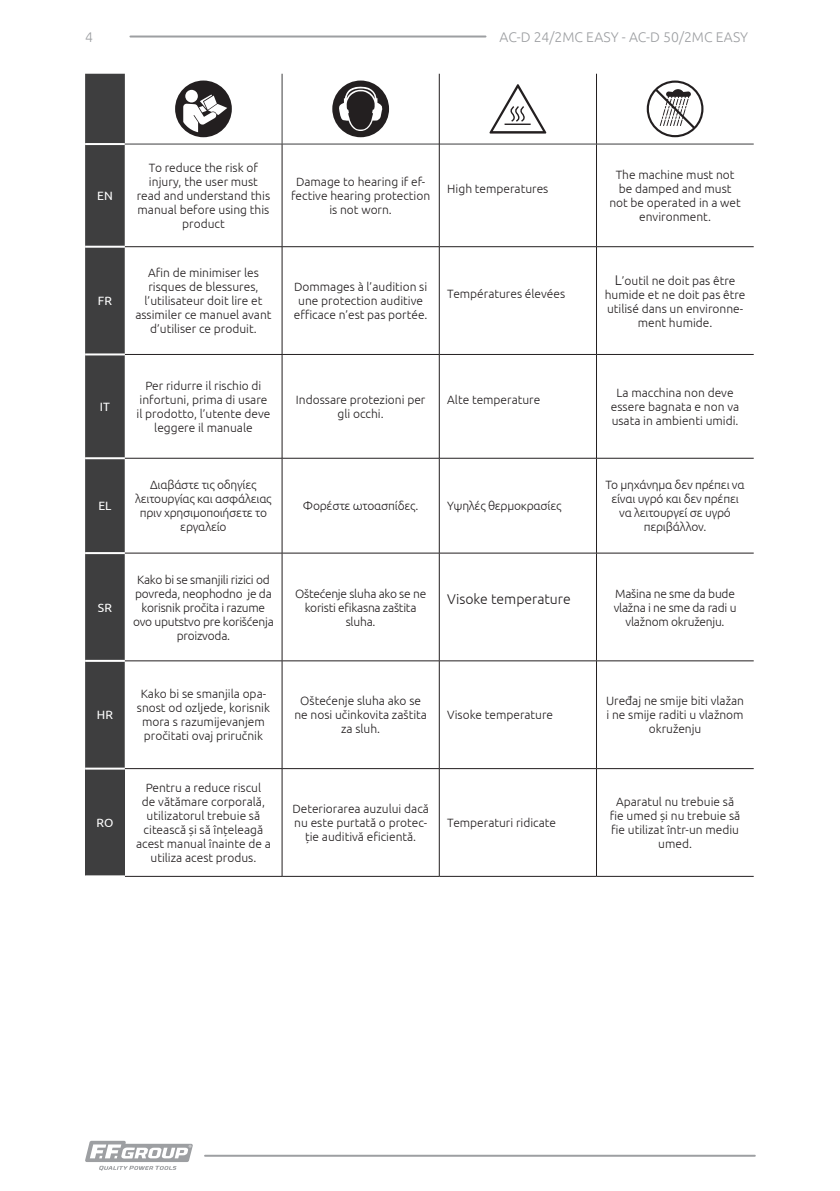
<style>
.page{position:relative;width:840px;height:1191px;background:#fff}
.page>*{position:absolute;margin:0;border:0;box-sizing:border-box;transform-origin:0 0}
.t1{font:300 14px "Ubuntu";color:#9d9fa2}
.t2{font:300 14px "Ubuntu";color:#231f20}
.t3{font:300 12px/14px "Ubuntu";color:#231f20;text-align:center}
.t4{font:300 12px/14px "Ubuntu";letter-spacing:-.02em;color:#231f20;text-align:center}
.t5{font:12px "Ubuntu";color:#fff}
.s1{font-size:14px}
</style>
<div class="page">
<hr style="left:205px;top:1154px;width:549px;height:2px;background:#9d9fa2">
<svg style="left:85px;top:1140px;width:108px;height:30px"></svg>
<div style="left:85px;top:74px;width:40px;height:693px;background:#3e3e3f"></div>
<svg style="left:125px;top:145px;width:628px;height:731px"></svg>
<div style="left:85px;top:768px;width:40px;height:108px;background:#3e3e3f"></div>
<hr style="left:125px;top:246px;width:157px;height:1px;background:#231f20">
<hr style="left:125px;top:354px;width:157px;height:1px;background:#231f20">
<hr style="left:125px;top:458px;width:157px;height:1px;background:#231f20">
<hr style="left:125px;top:553px;width:157px;height:1px;background:#231f20">
<hr style="left:125px;top:660px;width:157px;height:1px;background:#231f20">
<hr style="left:125px;top:768px;width:157px;height:1px;background:#231f20">
<hr style="left:125px;top:876px;width:157px;height:1px;background:#231f20">
<hr style="left:85px;top:246px;width:40px;height:2px;background:#fff">
<hr style="left:85px;top:353px;width:40px;height:2px;background:#fff">
<hr style="left:85px;top:457px;width:40px;height:2px;background:#fff">
<hr style="left:85px;top:552px;width:40px;height:2px;background:#fff">
<hr style="left:85px;top:660px;width:40px;height:2px;background:#fff">
<hr style="left:85px;top:767px;width:40px;height:2px;background:#fff">
<hr style="left:85px;top:875px;width:40px;height:2px;background:#fff">
<hr style="left:85px;top:143px;width:40px;height:2px;background:#fff">
<hr style="left:125px;top:144px;width:157px;height:1px;background:#3e3e3f">
<hr style="left:281px;top:74px;width:1px;height:70px;background:#3e3e3f">
<hr style="left:282px;top:144px;width:157px;height:1px;background:#3e3e3f">
<hr style="left:439px;top:144px;width:157px;height:1px;background:#3e3e3f">
<hr style="left:281px;top:144px;width:1px;height:102px;background:#231f20">
<hr style="left:282px;top:246px;width:157px;height:1px;background:#231f20">
<hr style="left:281px;top:247px;width:1px;height:107px;background:#231f20">
<hr style="left:439px;top:246px;width:157px;height:1px;background:#231f20">
<hr style="left:282px;top:354px;width:157px;height:1px;background:#231f20">
<hr style="left:281px;top:355px;width:1px;height:103px;background:#231f20">
<hr style="left:439px;top:354px;width:157px;height:1px;background:#231f20">
<hr style="left:282px;top:458px;width:157px;height:1px;background:#231f20">
<hr style="left:281px;top:458px;width:1px;height:95px;background:#231f20">
<hr style="left:439px;top:458px;width:157px;height:1px;background:#231f20">
<hr style="left:282px;top:553px;width:157px;height:1px;background:#231f20">
<hr style="left:281px;top:553px;width:1px;height:107px;background:#231f20">
<hr style="left:439px;top:553px;width:157px;height:1px;background:#231f20">
<hr style="left:282px;top:660px;width:157px;height:1px;background:#231f20">
<hr style="left:281px;top:661px;width:1px;height:107px;background:#231f20">
<hr style="left:439px;top:660px;width:157px;height:1px;background:#231f20">
<hr style="left:282px;top:768px;width:157px;height:1px;background:#231f20">
<hr style="left:281px;top:769px;width:1px;height:107px;background:#231f20">
<hr style="left:439px;top:768px;width:157px;height:1px;background:#231f20">
<hr style="left:282px;top:876px;width:157px;height:1px;background:#231f20">
<hr style="left:439px;top:876px;width:157px;height:1px;background:#231f20">
<hr style="left:438px;top:74px;width:1px;height:70px;background:#231f20">
<hr style="left:596px;top:74px;width:1px;height:70px;background:#231f20">
<hr style="left:438px;top:144px;width:1px;height:102px;background:#231f20">
<hr style="left:596px;top:144px;width:1px;height:102px;background:#231f20">
<hr style="left:438px;top:247px;width:1px;height:107px;background:#231f20">
<hr style="left:596px;top:246px;width:157px;height:1px;background:#231f20">
<hr style="left:596px;top:247px;width:1px;height:107px;background:#231f20">
<hr style="left:438px;top:355px;width:1px;height:103px;background:#231f20">
<hr style="left:596px;top:354px;width:157px;height:1px;background:#231f20">
<hr style="left:596px;top:355px;width:1px;height:103px;background:#231f20">
<hr style="left:438px;top:458px;width:1px;height:95px;background:#231f20">
<hr style="left:596px;top:458px;width:157px;height:1px;background:#231f20">
<hr style="left:596px;top:458px;width:1px;height:95px;background:#231f20">
<hr style="left:438px;top:553px;width:1px;height:107px;background:#231f20">
<hr style="left:596px;top:553px;width:157px;height:1px;background:#231f20">
<hr style="left:596px;top:553px;width:1px;height:107px;background:#231f20">
<hr style="left:438px;top:661px;width:1px;height:107px;background:#231f20">
<hr style="left:596px;top:660px;width:157px;height:1px;background:#231f20">
<hr style="left:596px;top:661px;width:1px;height:107px;background:#231f20">
<hr style="left:438px;top:769px;width:1px;height:107px;background:#231f20">
<hr style="left:596px;top:768px;width:157px;height:1px;background:#231f20">
<hr style="left:596px;top:769px;width:1px;height:107px;background:#231f20">
<hr style="left:596px;top:876px;width:157px;height:1px;background:#231f20">
<hr style="left:596px;top:144px;width:157px;height:1px;background:#3e3e3f">
<svg style="left:175px;top:81px;width:57px;height:56px"></svg>
<svg style="left:332px;top:81px;width:57px;height:56px"></svg>
<svg style="left:489px;top:84px;width:57px;height:50px"></svg>
<svg style="left:646px;top:81px;width:57px;height:56px"></svg>
<hr style="left:130px;top:36px;width:355px;height:2px;background:#9d9fa2">
<p class="t1" style="left:85px;top:29px;width:9px">4</p>
<p class="t1" style="left:499px;top:29px;width:250px">AC-D 24/2MC EASY - AC-D 50/2MC EASY</p>
<p class="t5" style="left:97px;top:188px;width:17px">ΕΝ</p>
<p class="t5" style="left:98px;top:294px;width:15px">FR</p>
<p class="t5" style="left:100px;top:399px;width:12px">IT</p>
<p class="t5" style="left:98px;top:499px;width:15px">EL</p>
<p class="t5" style="left:98px;top:600px;width:15px">SR</p>
<p class="t5" style="left:97px;top:708px;width:18px">HR</p>
<p class="t5" style="left:96px;top:815px;width:18px">RO</p>
<p class="t3" style="left:137px;top:160px;width:135px">To reduce the risk of injury, the user must read and understand this manual before using this product</p>
<p class="t3" style="left:135px;top:266px;width:138px">Afin de minimiser les risques de blessures, l’utilisateur doit lire et assimiler ce manuel avant d’utiliser ce produit.</p>
<p class="t3" style="left:136px;top:378px;width:135px">Per ridurre il rischio di infortuni, prima di usare il prodotto, l’utente deve leggere il manuale</p>
<p class="t4" style="left:135px;top:478px;width:138px">Διαβάστε τις οδηγίες λειτουργίας και ασφάλειας πριν χρησιμοποιήσετε το εργαλείο</p>
<p class="t4" style="left:133px;top:572px;width:142px">Kako bi se smanjili rizici od povreda, neophodno je da korisnik pročita i razume ovo uputstvo pre korišćenja proizvoda.</p>
<p class="t3" style="left:291px;top:174px;width:140px">Damage to hearing if ef&shy;fective hearing protection is not worn.</p>
<p class="t3" style="left:447px;top:181px;width:103px">High temperatures</p>
<p class="t3" style="left:293px;top:280px;width:135px">Dommages à l’audition si une protection auditive efficace n’est pas portée.</p>
<p class="t3" style="left:447px;top:287px;width:119px">Températures élevées</p>
<p class="t3" style="left:609px;top:167px;width:133px">The machine must not be damped and must not be operated in a wet environment.</p>
<p class="t3" style="left:604px;top:273px;width:142px"><span class="s1">L</span>’outil ne doit pas être humide et ne doit pas être utilisé dans un environne&shy;ment humide.</p>
<p class="t3" style="left:296px;top:392px;width:131px">Indossare protezioni per gli occhi.</p>
<p class="t3" style="left:447px;top:392px;width:94px">Alte temperature</p>
<p class="t3" style="left:610px;top:385px;width:130px">La macchina non deve essere bagnata e non va usata in ambienti umidi.</p>
<p class="t4" style="left:303px;top:499px;width:117px">Φορέστε ωτοασπίδες.</p>
<p class="t4" style="left:447px;top:499px;width:116px">Υψηλές θερμοκρασίες</p>
<p class="t4" style="left:605px;top:478px;width:141px">Το μηχάνημα δεν πρέπει να είναι υγρό και δεν πρέπει να λειτουργεί σε υγρό περιβάλλον.</p>
<p class="t4" style="left:295px;top:586px;width:133px">Oštećenje sluha ako se ne koristi efikasna zaštita sluha.</p>
<p class="t2" style="left:447px;top:591px;width:125px">Visoke temperature</p>
<p class="t4" style="left:613px;top:586px;width:124px">Mašina ne sme da bude vlažna i ne sme da radi u vlažnom okruženju.</p>
<p class="t3" style="left:137px;top:687px;width:135px">Kako bi se smanjila opa&shy;snost od ozljede, korisnik mora s razumijevanjem pročitati ovaj priručnik</p>
<p class="t3" style="left:294px;top:694px;width:134px">Oštećenje sluha ako se ne nosi učinkovita zaštita za sluh.</p>
<p class="t3" style="left:136px;top:780px;width:136px">Pentru a reduce riscul<br>de vătămare corporală, utilizatorul trebuie să citească și să înțeleagă acest manual înainte de a utiliza acest produs.</p>
<p class="t3" style="left:292px;top:801px;width:138px">Deteriorarea auzului dacă nu este purtată o protec&shy;ție auditivă eficientă.</p>
<p class="t3" style="left:447px;top:708px;width:107px">Visoke temperature</p>
<p class="t3" style="left:447px;top:815px;width:110px">Temperaturi ridicate</p>
<p class="t3" style="left:605px;top:694px;width:139px">Uređaj ne smije biti vlažan i ne smije raditi u vlažnom okruženju</p>
<p class="t3" style="left:609px;top:794px;width:132px">Aparatul nu trebuie să fie umed și nu trebuie să fie utilizat într-un mediu umed.</p>
</div>
